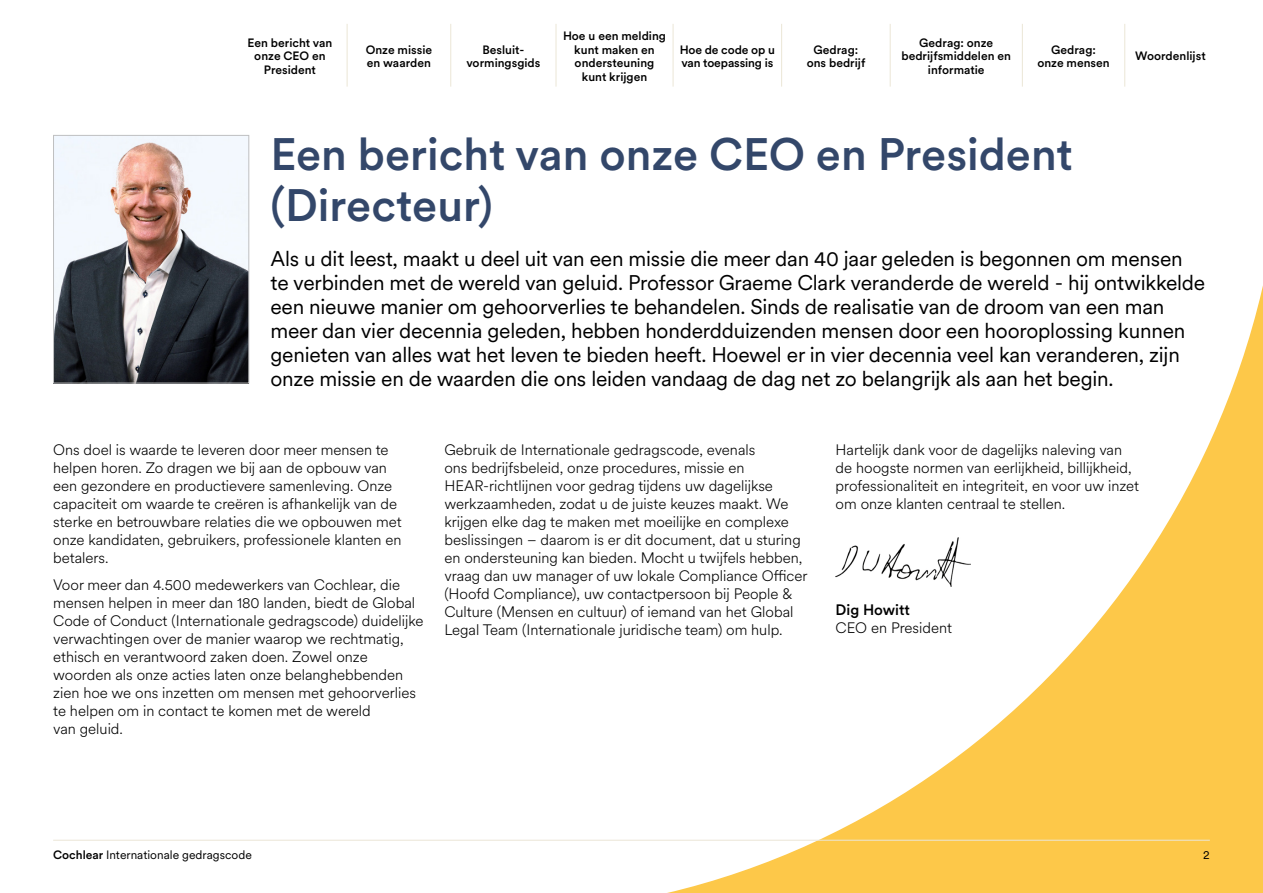
<style>
.page{position:relative;width:1263px;height:893px;background:#fff}
.page>*{position:absolute;margin:0;border:0;box-sizing:border-box;transform-origin:0 0}
.Heading_02{font:500 45px/51px "Circular XX";color:#33476a}
.Body_Intro_01{font:21px/24px "Circular XX";letter-spacing:-.01em;color:#000}
.Body_Copy_01{font:300 15px/18px "Circular XX";color:#000}
.t1{font:500 12px/13.5px "Circular XX";color:#000;text-align:center}
.t2{font:12px "Circular XX";color:#000}
.s1{font-weight:500}
</style>
<div class="page">
<svg style="left:486px;top:286px;width:777px;height:607px"></svg>
<img style="left:836px;top:537px;width:134px;height:49px">
<hr style="left:53px;top:840px;width:1157px;height:1px;background:#ebe6d6">
<hr style="left:347px;top:24px;width:1px;height:63px;background:#ebe6d6">
<hr style="left:450px;top:24px;width:1px;height:63px;background:#ebe6d6">
<hr style="left:556px;top:24px;width:1px;height:63px;background:#ebe6d6">
<hr style="left:673px;top:24px;width:1px;height:63px;background:#ebe6d6">
<hr style="left:781px;top:24px;width:1px;height:63px;background:#ebe6d6">
<hr style="left:890px;top:24px;width:1px;height:63px;background:#ebe6d6">
<hr style="left:1022px;top:24px;width:1px;height:63px;background:#ebe6d6">
<hr style="left:1124px;top:24px;width:1px;height:63px;background:#ebe6d6">
<img style="left:55px;top:137px;width:192px;height:244px">
<div style="left:53px;top:135px;width:196px;height:248px;border:1px solid #bfc0c1"></div>
<p class="t1" style="left:248px;top:35px;width:86px">Een bericht van onze CEO en<br>President</p>
<p class="t1" style="left:366px;top:42px;width:68px;text-align:left">Onze missie en waarden</p>
<p class="t1" style="left:466px;top:42px;width:76px">Besluit&shy;vormingsgids</p>
<p class="t1" style="left:563px;top:29px;width:104px">Hoe u een melding kunt maken en ondersteuning kunt krijgen</p>
<p class="t1" style="left:680px;top:42px;width:97px;text-align:left">Hoe de code op u van toepassing is</p>
<p class="t1" style="left:807px;top:42px;width:60px">Gedrag: ons bedrijf</p>
<p class="t1" style="left:901px;top:35px;width:111px">Gedrag: onze bedrijfsmiddelen en informatie</p>
<p class="t1" style="left:1037px;top:42px;width:74px">Gedrag: onze mensen</p>
<p class="t1" style="left:1135px;top:49px;width:72px">Woordenlijst</p>
<p class="Heading_02" style="left:270px;top:126px;width:804px">Een bericht van onze CEO en President (Directeur)</p>
<p class="Body_Intro_01" style="left:270px;top:246px;width:936px">Als u dit leest, maakt u deel uit van een missie die meer dan 40 jaar geleden is begonnen om mensen te verbinden met de wereld van geluid. Professor Graeme Clark veranderde de wereld - hij ontwikkelde een nieuwe manier om gehoorverlies te behandelen. Sinds de realisatie van de droom van een man meer dan vier decennia geleden, hebben honderdduizenden mensen door een hooroplossing kunnen genieten van alles wat het leven te bieden heeft. Hoewel er in vier decennia veel kan veranderen, zijn onze missie en de waarden die ons leiden vandaag de dag net zo belangrijk als aan het begin.</p>
<p class="Body_Copy_01" style="left:53px;top:440px;width:350px">Ons doel is waarde te leveren door meer mensen te helpen horen. Zo dragen we bij aan de opbouw van een gezondere en productievere samenleving. Onze capaciteit om waarde te creëren is afhankelijk van de sterke en betrouwbare relaties die we opbouwen met onze kandidaten, gebruikers, professionele klanten en betalers.</p>
<p class="Body_Copy_01" style="left:53px;top:575px;width:372px">Voor meer dan 4.500 medewerkers van Cochlear, die mensen helpen in meer dan 180 landen, biedt de Global Code of Conduct (Internationale gedragscode) duidelijke verwachtingen over de manier waarop we rechtmatig, ethisch en verantwoord zaken doen. Zowel onze woorden als onze acties laten onze belanghebbenden zien hoe we ons inzetten om mensen met gehoorverlies te helpen om in contact te komen met de wereld<br>van geluid.</p>
<p class="Body_Copy_01" style="left:444px;top:440px;width:365px">Gebruik de Internationale gedragscode, evenals<br>ons bedrijfsbeleid, onze procedures, missie en HEAR-richtlijnen voor gedrag tijdens uw dagelijkse werkzaamheden, zodat u de juiste keuzes maakt. We krijgen elke dag te maken met moeilijke en complexe beslissingen – daarom is er dit document, dat u sturing en ondersteuning kan bieden. Mocht u twijfels hebben, vraag dan uw manager of uw lokale Compliance Officer (Hoofd Compliance), uw contactpersoon bij People &amp; Culture (Mensen en cultuur) of iemand van het Global Legal Team (Internationale juridische team) om hulp.</p>
<p class="Body_Copy_01" style="left:836px;top:440px;width:305px">Hartelijk dank voor de dagelijks naleving van de hoogste normen van eerlijkheid, billijkheid, professionaliteit en integriteit, en voor uw inzet om onze klanten centraal te stellen.</p>
<p class="Body_Copy_01" style="left:836px;top:600px;width:118px"><span class="s1">Dig Howitt<br></span>CEO en President</p>
<p class="t2" style="left:53px;top:847px;width:200px"><span class="s1">Cochlear</span> Internationale gedragscode</p>
<p class="t2" style="left:1203px;top:847px;width:8px">2</p>
</div>
